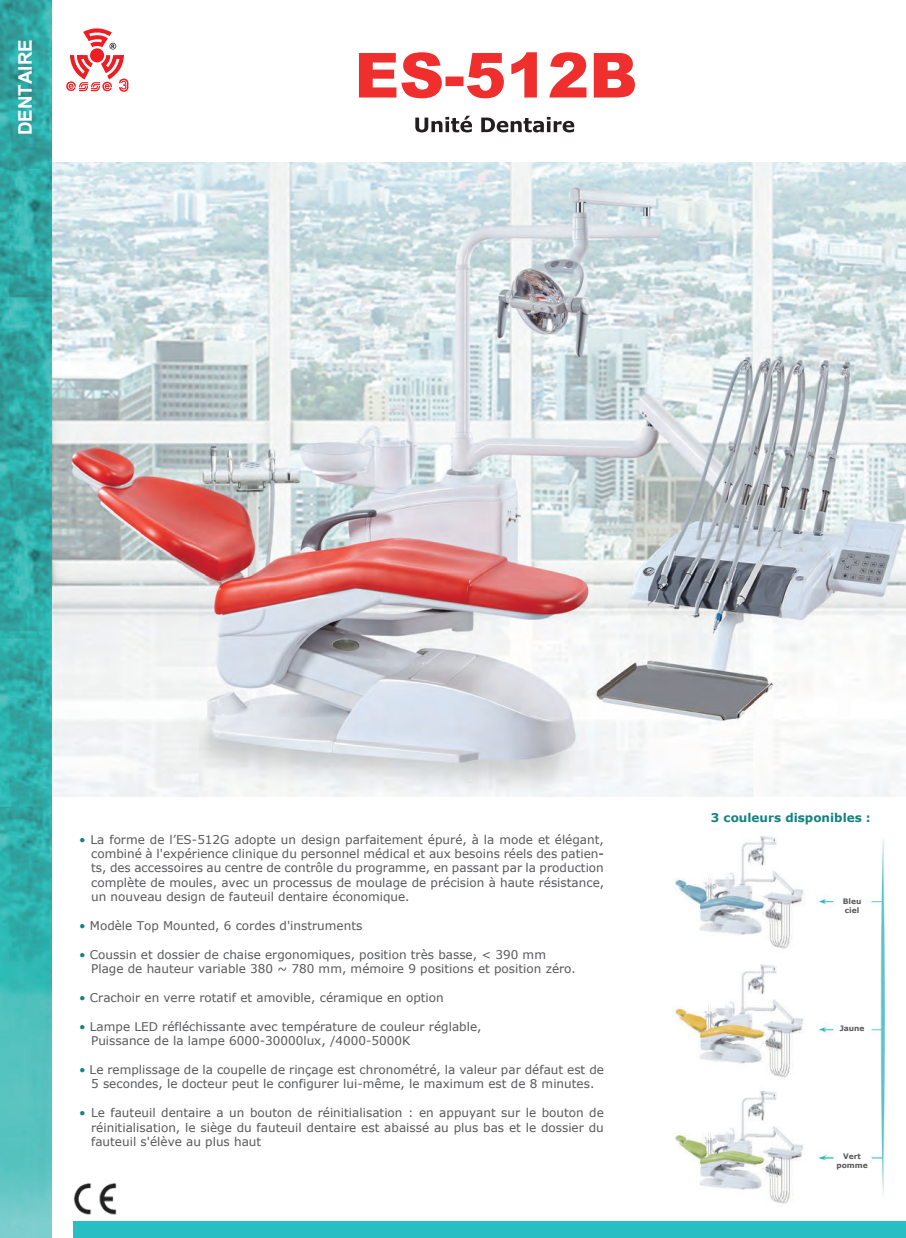
<style>
.page{position:relative;width:906px;height:1238px;background:#fff}
.page>*{position:absolute;margin:0;border:0;box-sizing:border-box;transform-origin:0 0}
.t1{font:900 62.1px "Arial";color:#ee2f2d}
.t2{font:700 18.75px "Arial";color:#fff}
.t3{font:12px/14.4px "Verdana";color:#57585a;text-align:justify}
.t4{font:700 12px "Verdana";color:#148381}
.t5{font:700 7.5px/9px "Verdana";color:#57585a}
.s1{color:#148381}
</style>
<div class="page">
<div style="left:74px;top:1221px;width:832px;height:16px;background:#28bec3"></div>
<img style="left:73px;top:1183px;width:44px;height:32px">
<img style="left:673px;top:836px;width:212px;height:368px">
<img style="left:51px;top:163px;width:855px;height:633px">
<svg style="left:415px;top:116px;width:159px;height:16px"></svg>
<svg style="left:359px;top:52px;width:227px;height:46px"></svg>
<img style="left:0;top:0;width:51px;height:1237px">
<svg style="left:66px;top:28px;width:63px;height:64px"></svg>
<h2 class="t2" style="left:12px;top:135px;width:97px;rotate:-90deg">DENTAIRE</h2>
<h1 class="t1" style="left:589px;top:30px;width:50px">B</h1>
<p class="t3" style="left:79px;top:831px;width:526px"><span class="s1">•</span> La forme de l’ES-512G adopte un design parfaitement épuré, à la mode et élégant,</p>
<p class="t3" style="left:91px;top:860px;width:514px">ts, des accessoires au centre de contrôle du programme, en passant par la production complète de moules, avec un processus de moulage de précision à haute résistance, un nouveau design de fauteuil dentaire économique.</p>
<p class="t3" style="left:79px;top:918px;width:285px"><span class="s1">•</span> Modèle Top Mounted, 6 cordes d'instruments</p>
<p class="t3" style="left:91px;top:947px;width:486px;text-indent:-12px"><span class="s1">•</span> Coussin et dossier de chaise ergonomiques, position très basse, &lt; 390 mm<br>Plage de hauteur variable 380 ~ 780 mm, mémoire 9 positions et position zéro.</p>
<p class="t3" style="left:79px;top:990px;width:366px"><span class="s1">•</span> Crachoir en verre rotatif et amovible, céramique en option</p>
<p class="t3" style="left:91px;top:1019px;width:392px;text-indent:-12px"><span class="s1">•</span> Lampe LED réfléchissante avec température de couleur réglable,<br>Puissance de la lampe 6000-30000lux, /4000-5000K</p>
<p class="t3" style="left:79px;top:1062px;width:526px;text-align:center"><span class="s1">•</span> Le remplissage de la coupelle de rinçage est chronométré, la valeur par défaut est de<br>5 secondes, le docteur peut le configurer lui-même, le maximum est de 8 minutes.</p>
<p class="t3" style="left:91px;top:1105px;width:514px;text-indent:-12px"><span class="s1">•</span> Le fauteuil dentaire a un bouton de réinitialisation : en appuyant sur le bouton de réinitialisation, le siège du fauteuil dentaire est abaissé au plus bas et le dossier du fauteuil s'élève au plus haut</p>
<p class="t3" style="left:91px;top:846px;width:514px">combiné à l'expérience clinique du personnel médical et aux besoins réels des patien-</p>
<p class="t4" style="left:711px;top:808px;width:161px">3 couleurs disponibles :</p>
<p class="t5" style="left:843px;top:896px;width:20px">Bleu ciel</p>
<p class="t5" style="left:839px;top:1023px;width:26px">Jaune</p>
<p class="t5" style="left:836px;top:1151px;width:33px;text-align:center">Vert pomme</p>
</div>
